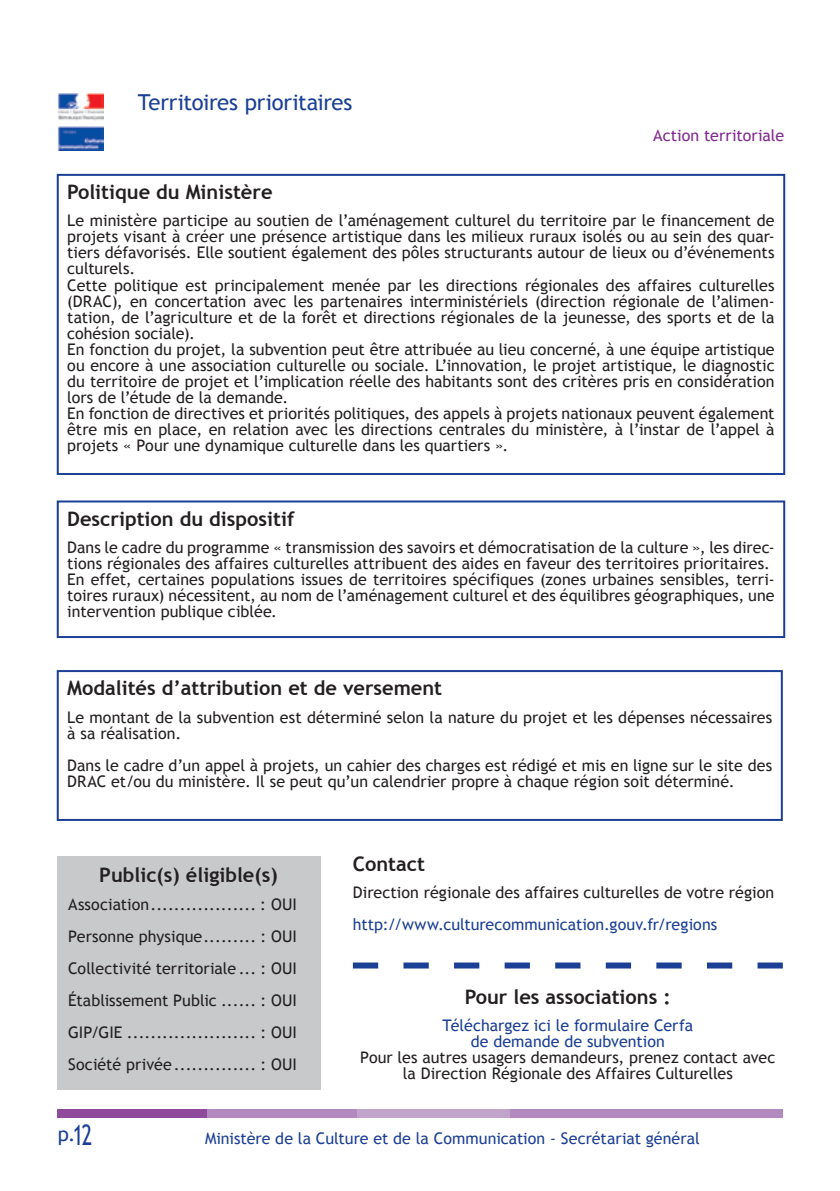
<style>
.page{position:relative;width:840px;height:1191px;background:#fff}
.page>*{position:absolute;margin:0;border:0;box-sizing:border-box;transform-origin:0 0}
.t1{font:22px "Trebuchet MS";letter-spacing:-.01em;color:#1b3f94}
.t2{font:700 20px "Trebuchet MS";color:#231f20}
.t3{font:20px "Trebuchet MS";color:#1b3f94}
.t4{font:16px/16px "Trebuchet MS";color:#231f20}
.t5{font:16px/16px "Trebuchet MS";color:#1b3f94;text-align:center}
.t6{font:16px "Trebuchet MS";color:#812990}
.s1{font-size:28.2px}
</style>
<div class="page">
<div style="left:57px;top:1108px;width:272px;height:9px;background:#904a9c"></div>
<div style="left:207px;top:1108px;width:272px;height:9px;background:#b28abf"></div>
<div style="left:357px;top:1108px;width:272px;height:9px;background:#c1a4ca"></div>
<div style="left:510px;top:1108px;width:272px;height:9px;background:#b28abf"></div>
<img style="left:58px;top:94px;width:45px;height:56px">
<div style="left:57px;top:174px;width:727px;height:301px;border:2px solid #1b3f94"></div>
<div style="left:57px;top:500px;width:727px;height:138px;border:2px solid #1b3f94"></div>
<div style="left:57px;top:670px;width:725px;height:151px;border:2px solid #1b3f94"></div>
<div style="left:57px;top:856px;width:263px;height:234px;background:#c7c9cb"></div>
<svg style="left:352px;top:962px;width:430px;height:6px"></svg>
<h1 class="t1" style="left:138px;top:89px;width:216px">Territoires prioritaires</h1>
<p class="t6" style="left:652px;top:126px;width:132px">Action territoriale</p>
<p class="t2" style="left:67px;top:179px;width:207px">Politique du Ministère</p>
<p class="t4" style="left:67px;top:213px;width:708px">Le ministère participe au soutien de l’aménagement culturel du territoire par le financement de projets visant à créer une présence artistique dans les milieux ruraux isolés ou au sein des quar&shy;tiers défavorisés. Elle soutient également des pôles structurants autour de lieux ou d’événements culturels.<br>Cette politique est principalement menée par les directions régionales des affaires culturelles (DRAC), en concertation avec les partenaires interministériels (direction régionale de l’alimen&shy;tation, de l’agriculture et de la forêt et directions régionales de la jeunesse, des sports et de la cohésion sociale).<br>En fonction du projet, la subvention peut être attribuée au lieu concerné, à une équipe artistique ou encore à une association culturelle ou sociale. L’innovation, le projet artistique, le diagnostic du territoire de projet et l’implication réelle des habitants sont des critères pris en considération lors de l’étude de la demande.<br>En fonction de directives et priorités politiques, des appels à projets nationaux peuvent également être mis en place, en relation avec les directions centrales du ministère, à l’instar de l’appel à projets « Pour une dynamique culturelle dans les quartiers ».</p>
<p class="t2" style="left:67px;top:506px;width:228px">Description du dispositif</p>
<p class="t4" style="left:67px;top:539px;width:708px">Dans le cadre du programme « transmission des savoirs et démocratisation de la culture », les direc&shy;tions régionales des affaires culturelles attribuent des aides en faveur des territoires prioritaires.<br>En effet, certaines populations issues de territoires spécifiques (zones urbaines sensibles, terri&shy;toires ruraux) nécessitent, au nom de l’aménagement culturel et des équilibres géographiques, une intervention publique ciblée.</p>
<p class="t2" style="left:67px;top:675px;width:376px">Modalités d’attribution et de versement</p>
<p class="t4" style="left:67px;top:709px;width:706px">Le montant de la subvention est déterminé selon la nature du projet et les dépenses nécessaires à sa réalisation.</p>
<p class="t4" style="left:67px;top:757px;width:706px">Dans le cadre d’un appel à projets, un cahier des charges est rédigé et mis en ligne sur le site des<br>DRAC et/ou du ministère. Il se peut qu’un calendrier propre à chaque région soit déterminé.</p>
<p class="t2" style="left:99px;top:863px;width:180px">Public(s) éligible(s)</p>
<p class="t4" style="left:68px;top:888px;width:230px;line-height:32px;text-align:justify">Association.................. : OUI Personne physique......... : OUI Collectivité territoriale ... : OUI Établissement Public ...... : OUI GIP/GIE ...................... : OUI Société privée.............. : OUI</p>
<p class="t2" style="left:352px;top:851px;width:74px">Contact</p>
<p class="t4" style="left:352px;top:885px;width:422px">Direction régionale des affaires culturelles de votre région</p>
<p class="t5" style="left:352px;top:917px;width:366px">http://www.culturecommunication.gouv.fr/regions</p>
<p class="t2" style="left:464px;top:984px;width:207px">Pour les associations :</p>
<p class="t5" style="left:442px;top:1017px;width:252px">Téléchargez ici le formulaire Cerfa de demande de subvention</p>
<p class="t4" style="left:360px;top:1049px;width:416px;text-align:center">Pour les autres usagers demandeurs, prenez contact avec la Direction Régionale des Affaires Culturelles</p>
<p class="t3" style="left:58px;top:1122px;width:36px">p.<span class="s1">12</span></p>
<p class="t5" style="left:205px;top:1130px;width:496px">Ministère de la Culture et de la Communication - Secrétariat général</p>
</div>
